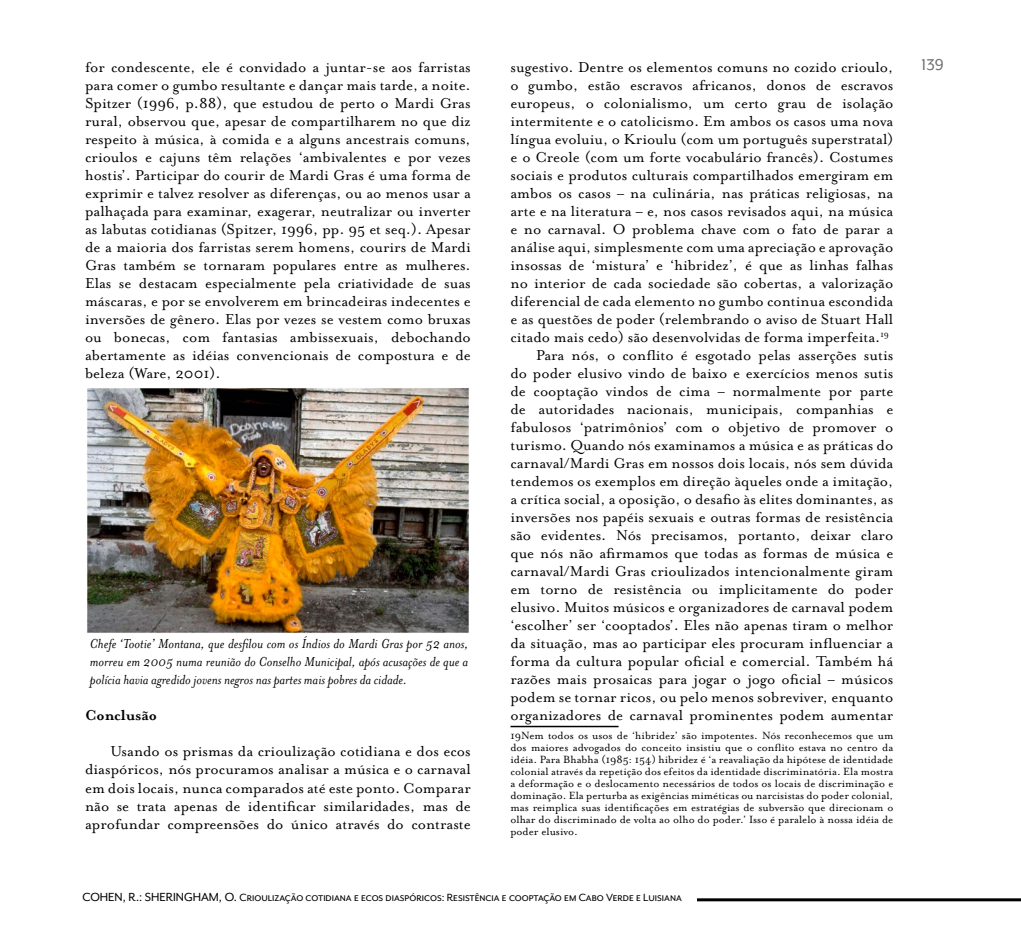
<style>
.page{position:relative;width:1021px;height:936px;background:#fff}
.page>*{position:absolute;margin:0;border:0;box-sizing:border-box;transform-origin:0 0}
.t1{font:18px "Mr Eaves XL San OT";color:#6d6e71}
.t2{font:16.5px/18px "Mrs Eaves OT";color:#000;text-align:justify}
.t3{font:700 16.5px "Mrs Eaves OT";color:#000}
.t4{font:italic 15px/18px "Mrs Eaves OT";color:#000;text-align:justify}
.t5{font:13.5px "Mr Eaves XL San OT";color:#000}
.t6{font:12px/12px "Mrs Eaves OT";color:#000;text-align:justify}
.t7{font:12px "Mr Eaves XL San OT";color:#000}
.s1{font-size:13.5px}
</style>
<div class="page">
<hr style="left:675px;top:898px;width:345px;height:3px;background:#000">
<hr style="left:510px;top:725px;width:108px;height:2px;background:#000">
<img style="left:87px;top:388px;width:382px;height:245px">
<div style="left:82px;top:879px;width:615px;height:37px;background:#fff"></div>
<p class="t2" style="left:85px;top:58px;width:387px">for condescente, ele é convidado a juntar-se aos farristas</p>
<p class="t1" style="left:921px;top:55px;width:24px">139</p>
<p class="t2" style="left:85px;top:76px;width:387px">para comer o gumbo resultante e dançar mais tarde, a noite.<br>Spitzer (1996, p.88), que estudou de perto o Mardi Gras rural, observou que, apesar de compartilharem no que diz respeito à música, à comida e a alguns ancestrais comuns, crioulos e cajuns têm relações ‘ambivalentes e por vezes hostis’. Participar do courir de Mardi Gras é uma forma de exprimir e talvez resolver as diferenças, ou ao menos usar a palhaçada para examinar, exagerar, neutralizar ou inverter as labutas cotidianas (Spitzer, 1996, pp. 95 et seq.). Apesar de a maioria dos farristas serem homens, courirs de Mardi Gras também se tornaram populares entre as mulheres.<br>Elas se destacam especialmente pela criatividade de suas máscaras, e por se envolverem em brincadeiras indecentes e inversões de gênero. Elas por vezes se vestem como bruxas ou bonecas, com fantasias ambissexuais, debochando abertamente as idéias convencionais de compostura e de beleza (Ware, 2001).</p>
<p class="t2" style="left:510px;top:58px;width:384px;text-align:right">sugestivo. Dentre os elementos comuns no cozido crioulo, o gumbo, estão escravos africanos, donos de escravos europeus, o colonialismo, um certo grau de isolação intermitente e o catolicismo. Em ambos os casos uma nova língua evoluiu, o Krioulu (com um português superstratal) e o Creole (com um forte vocabulário francês). Costumes sociais e produtos culturais compartilhados emergiram em ambos os casos – na culinária, nas práticas religiosas, na arte e na literatura – e, nos casos revisados aqui, na música e no carnaval. O problema chave com o fato de parar a análise aqui, simplesmente com uma apreciação e aprovação insossas de ‘mistura’ e ‘hibridez’, é que as linhas falhas no interior de cada sociedade são cobertas, a valorização diferencial de cada elemento no gumbo continua escondida e as questões de poder (relembrando o aviso de Stuart Hall citado mais cedo) são desenvolvidas de forma imperfeita.<sup>19<br></sup>Para nós, o conflito é esgotado pelas asserções sutis<br>do poder elusivo vindo de baixo e exercícios menos sutis de cooptação vindos de cima – normalmente por parte de autoridades nacionais, municipais, companhias e fabulosos ‘patrimônios’ com o objetivo de promover o turismo. Quando nós examinamos a música e as práticas do carnaval/Mardi Gras em nossos dois locais, nós sem dúvida tendemos os exemplos em direção àqueles onde a imitação, a crítica social, a oposição, o desafio às elites dominantes, as inversões nos papéis sexuais e outras formas de resistência são evidentes. Nós precisamos, portanto, deixar claro que nós não afirmamos que todas as formas de música e carnaval/Mardi Gras crioulizados intencionalmente giram em torno de resistência ou implicitamente do poder elusivo. Muitos músicos e organizadores de carnaval podem ‘escolher’ ser ‘cooptados’. Eles não apenas tiram o melhor da situação, mas ao participar eles procuram influenciar a forma da cultura popular oficial e comercial. Também há razões mais prosaicas para jogar o jogo oficial – músicos podem se tornar ricos, ou pelo menos sobreviver, enquanto organizadores de carnaval prominentes podem aumentar</p>
<p class="t6" style="left:510px;top:729px;width:384px">19Nem todos os usos de ‘hibridez’ são impotentes. Nós reconhecemos que um dos maiores advogados do conceito insistiu que o conflito estava no centro da idéia. Para Bhabha (1985: 154) hibridez é ‘a reavaliação da hipótese de identidade colonial através da repetição dos efeitos da identidade discriminatória. Ela mostra a deformação e o deslocamento necessários de todos os locais de discriminação e dominação. Ela perturba as exigências miméticas ou narcisistas do poder colonial, mas reimplica suas identificações em estratégias de subversão que direcionam o olhar do discriminado de volta ao olho do poder.’ Isso é paralelo à nossa idéia de poder elusivo.</p>
<p class="t4" style="left:90px;top:635px;width:380px">Chefe ‘Tootie’ Montana, que desfilou com os Índios do Mardi Gras por 52 anos, morreu em 2005 numa reunião do Conselho Municipal, após acusações de que a polícia havia agredido jovens negros nas partes mais pobres da cidade.</p>
<p class="t3" style="left:85px;top:706px;width:74px">Conclusão</p>
<p class="t2" style="left:85px;top:742px;width:387px;text-indent:26px">Usando os prismas da crioulização cotidiana e dos ecos diaspóricos, nós procuramos analisar a música e o carnaval em dois locais, nunca comparados até este ponto. Comparar não se trata apenas de identificar similaridades, mas de aprofundar compreensões do único através do contraste</p>
<p class="t7" style="left:82px;top:890px;width:601px"><span class="s1">COHEN, R.: SHERINGHAM, O.</span> Crioulização cotidiana e ecos diaspóricos: Resistência e cooptação em Cabo Verde e Luisiana</p>
<p class="t5" style="left:84px;top:892px;width:581px">OLIVEIRA, P. R. N. de; COGO, R. S. Narrativas em comunicação organizacional e as interações com a memória</p>
</div>
